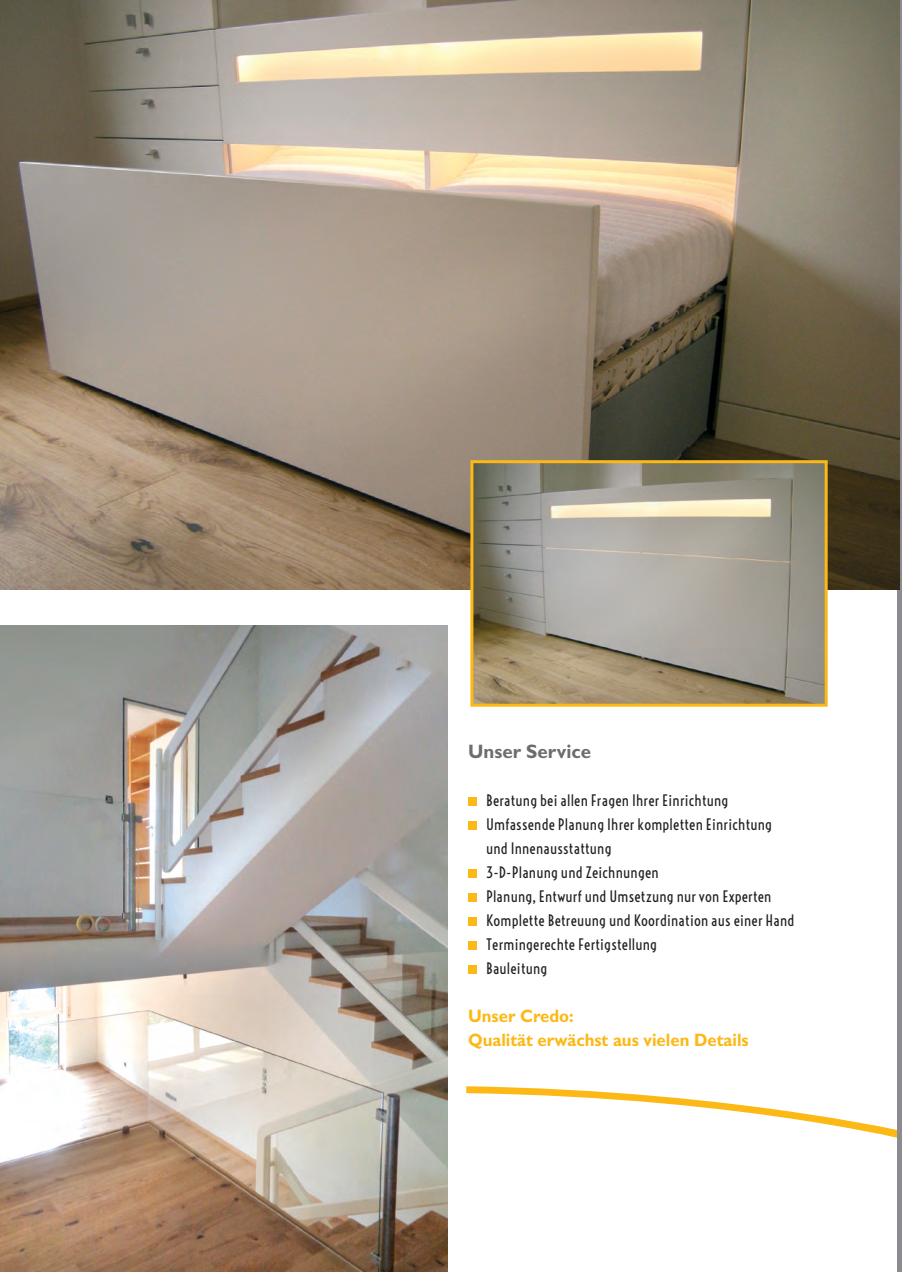
<style>
.page{position:relative;width:902px;height:1272px;background:#fff}
.page>*{position:absolute;margin:0;border:0;box-sizing:border-box;transform-origin:0 0}
.t1{font:700 19.5px "Gill Sans Std";color:#6c6d70;scale:.96 1}
.t2{font:700 18px/24px "Gill Sans Std";color:#fcb814;scale:.93 1}
.t3{font:15px/24px "Voltaire";letter-spacing:.01em;color:#231f20}
</style>
<div class="page">
<svg style="left:466px;top:1086px;width:431px;height:52px"></svg>
<svg style="left:897px;top:0;width:4px;height:1271px;background:#848484"></svg>
<img style="left:0;top:0;width:899px;height:589px">
<img style="left:0;top:625px;width:447px;height:646px">
<div style="left:468px;top:797px;width:8px;height:8px;background:#fcb814"></div>
<div style="left:468px;top:821px;width:8px;height:8px;background:#fcb814"></div>
<div style="left:468px;top:869px;width:8px;height:8px;background:#fcb814"></div>
<div style="left:468px;top:893px;width:8px;height:8px;background:#fcb814"></div>
<div style="left:468px;top:917px;width:8px;height:8px;background:#fcb814"></div>
<div style="left:468px;top:965px;width:8px;height:8px;background:#fcb814"></div>
<div style="left:468px;top:941px;width:8px;height:8px;background:#fcb814"></div>
<img style="left:474px;top:464px;width:349px;height:238px">
<div style="left:470px;top:460px;width:357px;height:246px;border:3px solid #fcb814"></div>
<h1 class="t1" style="left:468px;top:743px;width:130px">Unser Service</h1>
<p class="t3" style="left:486px;top:788px;width:310px">Beratung bei allen Fragen Ihrer Einrichtung Umfassende Planung Ihrer kompletten Einrichtung und Innenausstattung<br>3-D-Planung und Zeichnungen<br>Planung, Entwurf und Umsetzung nur von Experten Komplette Betreuung und Koordination aus einer Hand Termingerechte Fertigstellung<br>Bauleitung</p>
<p class="t2" style="left:468px;top:1005px;width:303px">Unser Credo:<br>Qualität erwächst aus vielen Details</p>
</div>
